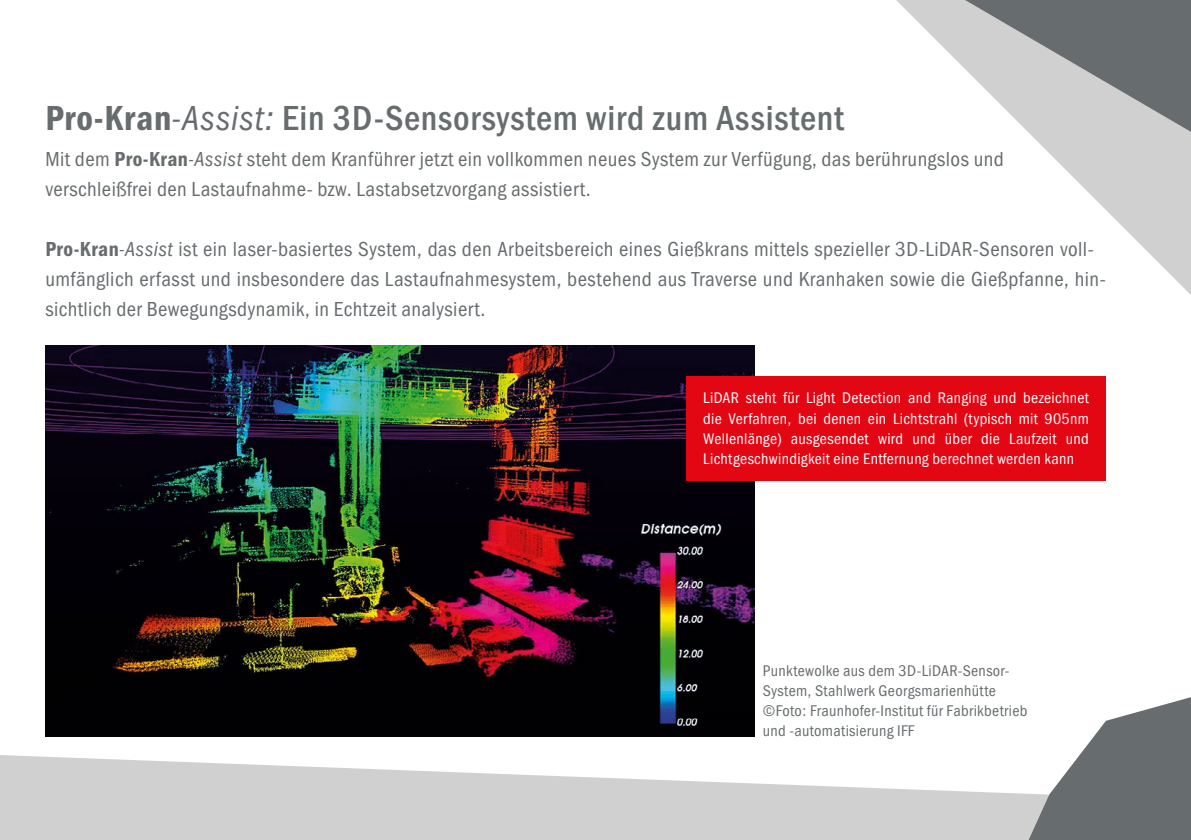
<style>
.page{position:relative;width:1191px;height:840px;background:#fff}
.page>*{position:absolute;margin:0;border:0;box-sizing:border-box;transform-origin:0 0}
.t1{font:500 36px "Franklin Gothic URW Con";letter-spacing:.02em;color:#676c6e}
.t2{font:21px/30px "Franklin Gothic URW Con Boo";letter-spacing:.02em;color:#676c6e}
.t3{font:16px/20px "Franklin Gothic URW Con Boo";letter-spacing:.02em;color:#fff;text-align:justify}
.t4{font:16px/20px "Franklin Gothic URW Con Boo";letter-spacing:.02em;color:#676c6e}
.s1{font-family:"Franklin Gothic URW Con Dem";font-weight:400}
.s2{font-family:"Franklin Gothic URW Con Boo Ita";font-weight:400}
.s3{font-family:"Franklin Gothic URW Con Dem"}
.s4{font-family:"Franklin Gothic URW Con Boo Ita"}
</style>
<div class="page">
<svg style="left:896px;top:0;width:295px;height:295px"></svg>
<svg style="left:965px;top:0;width:226px;height:132px;background:#9ea1a2"></svg>
<svg style="left:0;top:755px;width:1028px;height:84px;fill:#d0d0d0"></svg>
<svg style="left:1028px;top:697px;width:163px;height:142px"></svg>
<img style="left:45px;top:345px;width:709px;height:390px">
<div style="left:686px;top:375px;width:420px;height:105px;background:#e30613"></div>
<h1 class="t1" style="left:45px;top:94px;width:800px"><span class="s1">Pro-Kran</span><span class="s2">-Assist:</span> Ein 3D-Sensorsystem wird zum Assistent</h1>
<p class="t2" style="left:45px;top:143px;width:960px">Mit dem <span class="s3">Pro-Kran</span><span class="s4">-Assist</span> steht dem Kranführer jetzt ein vollkommen neues System zur Verfügung, das berührungslos und verschleißfrei den Lastaufnahme- bzw. Lastabsetzvorgang assistiert.</p>
<p class="t2" style="left:45px;top:233px;width:1062px"><span class="s3">Pro-Kran</span><span class="s4">-Assist</span> ist ein laser-basiertes System, das den Arbeitsbereich eines Gießkrans mittels spezieller 3D-LiDAR-Sensoren voll&shy;umfänglich erfasst und insbesondere das Lastaufnahmesystem, bestehend aus Traverse und Kranhaken sowie die Gießpfanne, hin&shy;sichtlich der Bewegungsdynamik, in Echtzeit analysiert.</p>
<p class="t3" style="left:703px;top:387px;width:387px">LiDAR steht für Light Detection and Ranging und bezeichnet die Verfahren, bei denen ein Lichtstrahl (typisch mit 905nm Wellenlänge) ausgesendet wird und über die Laufzeit und Lichtgeschwindigkeit eine Entfernung berechnet werden kann</p>
<p class="t4" style="left:763px;top:660px;width:266px">Punktewolke aus dem 3D-LiDAR-Sensor-System, Stahlwerk Georgsmarienhütte ©Foto: Fraunhofer-Institut für Fabrikbetrieb und -automatisierung IFF</p>
</div>
